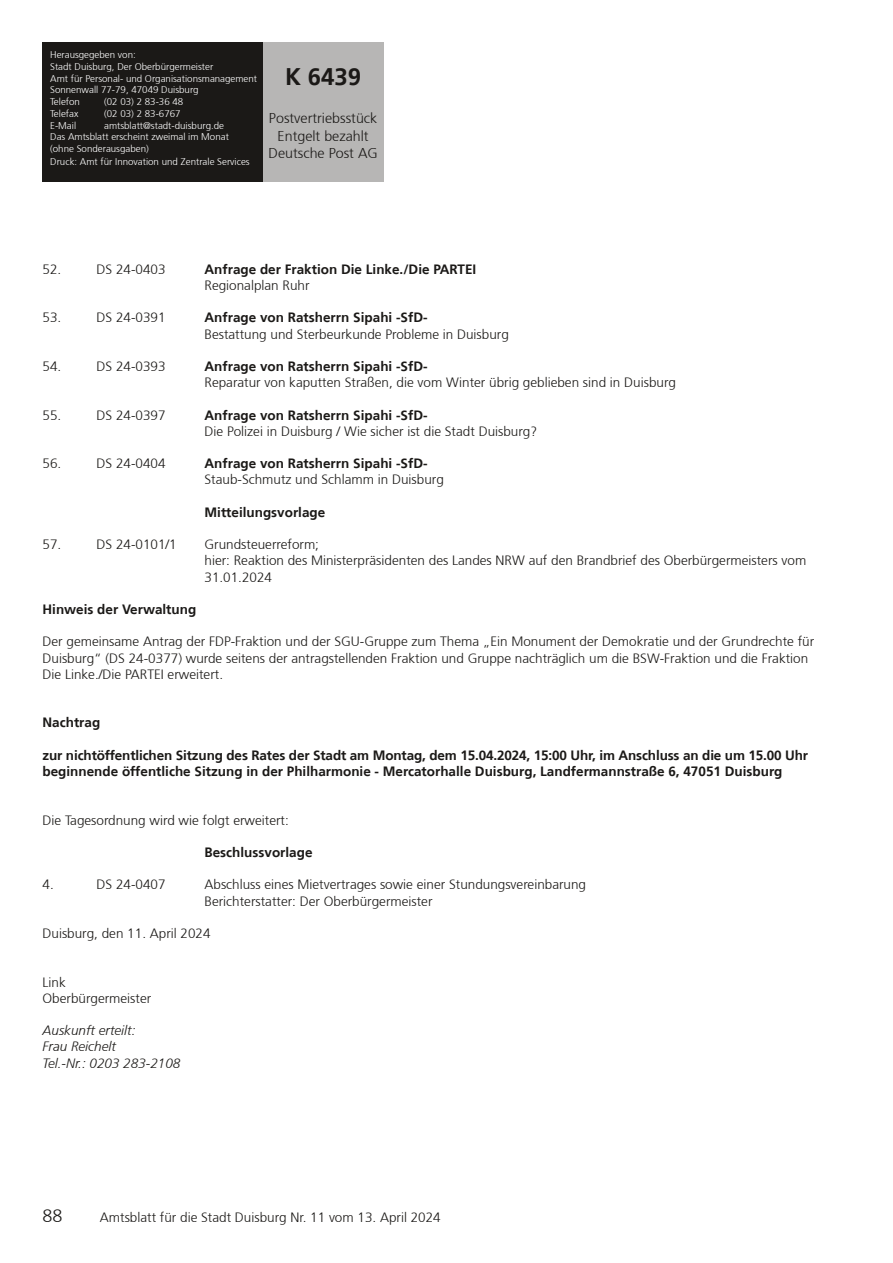
<style>
.page{position:relative;width:893px;height:1263px;background:#fff}
.page>*{position:absolute;margin:0;border:0;box-sizing:border-box;transform-origin:0 0}
.t1{font:700 24px "Frutiger 65";color:#1b1917}
.t2{font:300 18px "Frutiger 45";color:#1b1917}
.t3{font:300 14.25px/17.1px "Frutiger 45";color:#1b1917;text-align:center}
.t4{font:300 13.5px/16.2px "Frutiger 45";color:#1b1917}
.t5{font:700 13.5px/16.2px "Frutiger 65";color:#1b1917}
.t6{font:italic 300 13.5px/16.2px "Frutiger 46";color:#1b1917}
.t7{font:300 9.75px/11.7px "Frutiger 45";color:#fff}
</style>
<div class="page">
<div style="left:43px;top:43px;width:341px;height:139px;background:#b7b6b5"></div>
<div style="left:43px;top:43px;width:220px;height:139px;background:#1b1917"></div>
<p class="t7" style="left:50px;top:49px;width:208px">Herausgegeben von:<br>Stadt Duisburg, Der Oberbürgermeister<br>Amt für Personal- und Organisationsmanagement<br>Sonnenwall 77-79, 47049 Duisburg<br>Telefon</p>
<p class="t7" style="left:104px;top:96px;width:81px">(02 03) 2 83-36 48</p>
<p class="t7" style="left:50px;top:108px;width:30px">Telefax</p>
<p class="t7" style="left:104px;top:108px;width:78px">(02 03) 2 83-6767</p>
<p class="t7" style="left:50px;top:119px;width:27px">E-Mail</p>
<p class="t7" style="left:50px;top:119px;width:201px;text-indent:54px">amtsblatt@stadt-duisburg.de<br>Das Amtsblatt erscheint zweimal im Monat (ohne Sonderausgaben)<br>Druck: Amt für Innovation und Zentrale Services</p>
<h1 class="t1" style="left:285px;top:62px;width:78px">K 6439</h1>
<p class="t3" style="left:269px;top:110px;width:111px">Postvertriebsstück<br>Entgelt bezahlt<br>Deutsche Post AG</p>
<p class="t4" style="left:43px;top:261px;width:20px">52.</p>
<p class="t4" style="left:97px;top:261px;width:71px">DS 24-0403</p>
<p class="t5" style="left:205px;top:261px;width:273px">Anfrage der Fraktion Die Linke./Die PARTEI</p>
<p class="t4" style="left:205px;top:277px;width:107px">Regionalplan Ruhr</p>
<p class="t4" style="left:43px;top:310px;width:20px">53.</p>
<p class="t4" style="left:97px;top:310px;width:71px">DS 24-0391</p>
<p class="t5" style="left:205px;top:310px;width:225px">Anfrage von Ratsherrn Sipahi -SfD-</p>
<p class="t4" style="left:205px;top:326px;width:306px">Bestattung und Sterbeurkunde Probleme in Duisburg</p>
<p class="t4" style="left:43px;top:358px;width:20px">54.</p>
<p class="t4" style="left:97px;top:358px;width:71px">DS 24-0393</p>
<p class="t5" style="left:205px;top:358px;width:225px">Anfrage von Ratsherrn Sipahi -SfD-</p>
<p class="t4" style="left:205px;top:375px;width:473px">Reparatur von kaputten Straßen, die vom Winter übrig geblieben sind in Duisburg</p>
<p class="t4" style="left:43px;top:407px;width:20px">55.</p>
<p class="t4" style="left:97px;top:407px;width:71px">DS 24-0397</p>
<p class="t5" style="left:205px;top:407px;width:225px">Anfrage von Ratsherrn Sipahi -SfD-</p>
<p class="t4" style="left:205px;top:423px;width:334px">Die Polizei in Duisburg / Wie sicher ist die Stadt Duisburg?</p>
<p class="t4" style="left:43px;top:456px;width:20px">56.</p>
<p class="t4" style="left:97px;top:456px;width:71px">DS 24-0404</p>
<p class="t5" style="left:205px;top:455px;width:225px">Anfrage von Ratsherrn Sipahi -SfD-</p>
<p class="t4" style="left:205px;top:472px;width:241px">Staub-Schmutz und Schlamm in Duisburg</p>
<p class="t5" style="left:205px;top:504px;width:122px">Mitteilungsvorlage</p>
<p class="t4" style="left:43px;top:537px;width:20px">57.</p>
<p class="t4" style="left:97px;top:537px;width:82px">DS 24-0101/1</p>
<p class="t4" style="left:205px;top:537px;width:603px">Grundsteuerreform;<br>hier: Reaktion des Ministerpräsidenten des Landes NRW auf den Brandbrief des Oberbürgermeisters vom<br>31.01.2024</p>
<p class="t5" style="left:43px;top:601px;width:155px">Hinweis der Verwaltung</p>
<p class="t4" style="left:43px;top:634px;width:773px">Der gemeinsame Antrag der FDP-Fraktion und der SGU-Gruppe zum Thema „Ein Monument der Demokratie und der Grundrechte für<br>Duisburg“ (DS 24-0377) wurde seitens der antragstellenden Fraktion und Gruppe nachträglich um die BSW-Fraktion und die Fraktion<br>Die Linke./Die PARTEI erweitert.</p>
<p class="t5" style="left:43px;top:715px;width:59px">Nachtrag</p>
<p class="t5" style="left:43px;top:747px;width:767px">zur nichtöffentlichen Sitzung des Rates der Stadt am Montag, dem 15.04.2024, 15:00 Uhr, im Anschluss an die um 15.00 Uhr beginnende öffentliche Sitzung in der Philharmonie - Mercatorhalle Duisburg, Landfermannstraße 6, 47051 Duisburg</p>
<p class="t4" style="left:43px;top:812px;width:248px">Die Tagesordnung wird wie folgt erweitert:</p>
<p class="t5" style="left:205px;top:844px;width:109px">Beschlussvorlage</p>
<p class="t4" style="left:43px;top:877px;width:13px">4.</p>
<p class="t4" style="left:97px;top:877px;width:71px">DS 24-0407</p>
<p class="t4" style="left:205px;top:877px;width:383px">Abschluss eines Mietvertrages sowie einer Stundungsvereinbarung<br>Berichterstatter: Der Oberbürgermeister</p>
<p class="t4" style="left:43px;top:925px;width:170px">Duisburg, den 11. April 2024</p>
<p class="t4" style="left:43px;top:974px;width:110px">Link<br>Oberbürgermeister</p>
<p class="t6" style="left:43px;top:1023px;width:139px">Auskunft erteilt:<br>Frau Reichelt<br>Tel.-Nr.: 0203 283-2108</p>
<h2 class="t2" style="left:43px;top:1206px;width:22px">88</h2>
<p class="t4" style="left:100px;top:1209px;width:342px">Amtsblatt für die Stadt Duisburg Nr. 11 vom 13. April 2024</p>
</div>
